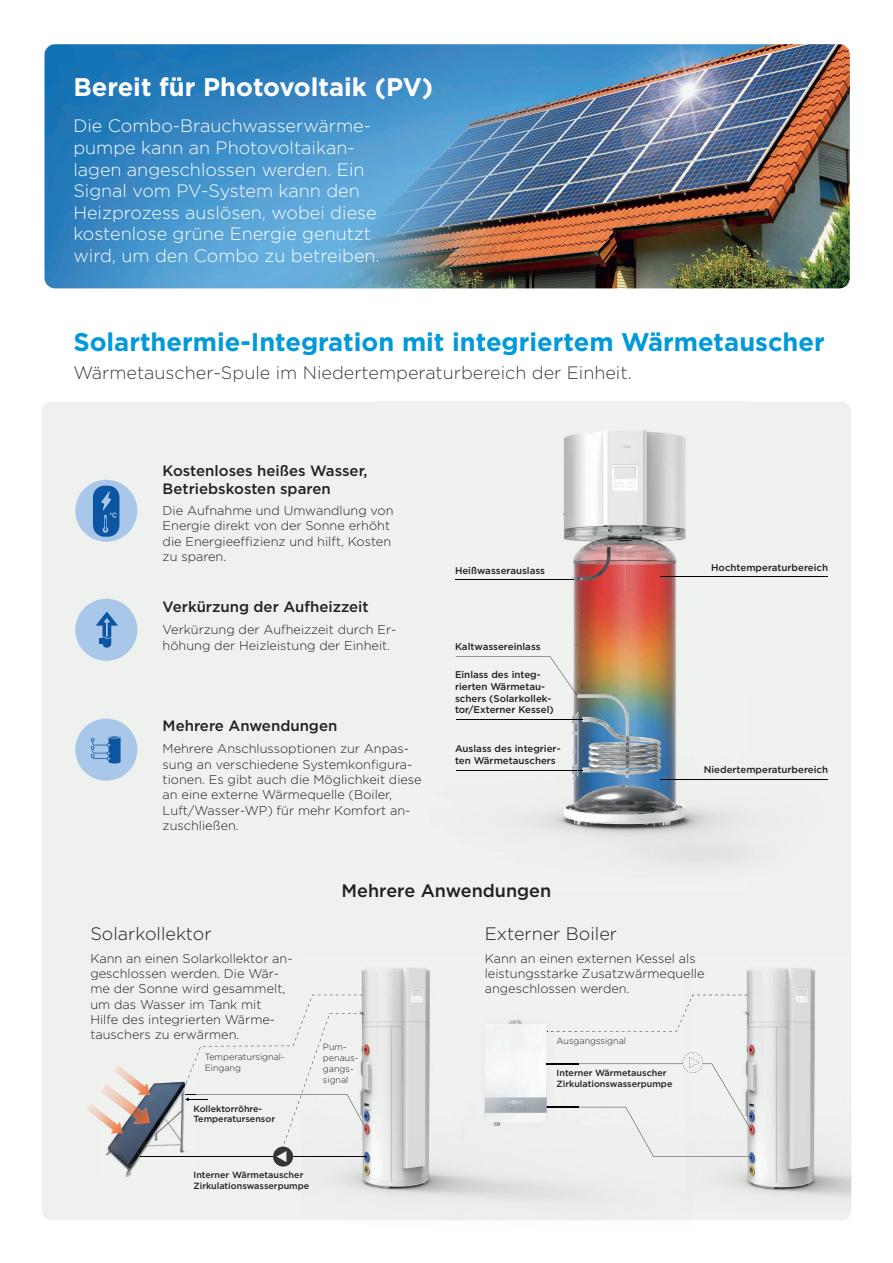
<style>
.page{position:relative;width:893px;height:1263px;background:#fff}
.page>*{position:absolute;margin:0;border:0;box-sizing:border-box;transform-origin:0 0}
.t1{font:700 25.5px "Gotham";color:#0099da}
.t2{font:700 25.5px "Gotham";color:#fff}
.t3{font:300 18px/21.6px "Gotham";color:#fff}
.t4{font:300 18px "Gotham";color:#3e3e3f}
.t5{font:300 18px "Gotham";color:#231f20}
.t6{font:500 18px "Gotham";color:#231f20}
.t7{font:500 15px/18px "Gotham";color:#231f20}
.t8{font:300 12.75px/15.3px "Gotham";color:#231f20}
.t9{font:500 9.75px/11.7px "Gotham";color:#231f20}
.t10{font:500 9px/10.8px "Gotham";color:#231f20}
.t11{font:300 9px/10.8px "Gotham";color:#231f20}
</style>
<div class="page">
<div style="left:42px;top:402px;width:809px;height:818px;background:#eff1ef;border-radius:10px"></div>
<img style="left:44px;top:44px;width:806px;height:244px">
<img style="left:312px;top:967px;width:275px;height:234px">
<img style="left:455px;top:402px;width:396px;height:460px">
<hr style="left:456px;top:579px;width:118px;height:1px;background:#030408">
<hr style="left:660px;top:576px;width:168px;height:1px;background:#030408">
<hr style="left:660px;top:779px;width:168px;height:1px;background:#030408">
<hr style="left:456px;top:719px;width:127px;height:1px;background:#030408">
<hr style="left:456px;top:770px;width:127px;height:1px;background:#030408">
<svg style="left:456px;top:656px;width:121px;height:39px"></svg>
<div style="left:75px;top:480px;width:62px;height:62px;background:#a9c8e9;border-radius:50%"></div>
<div style="left:93px;top:486px;width:26px;height:51px;background:#0c55a2;border-radius:11px"></div>
<svg style="left:101px;top:491px;width:16px;height:42px"></svg>
<div style="left:75px;top:719px;width:62px;height:62px;background:#a9c8e9;border-radius:50%"></div>
<svg style="left:91px;top:736px;width:30px;height:28px"></svg>
<div style="left:75px;top:599px;width:62px;height:62px;background:#a9c8e9;border-radius:50%"></div>
<svg style="left:96px;top:611px;width:22px;height:37px"></svg>
<svg style="left:273px;top:1146px;width:20px;height:21px"></svg>
<div style="left:273px;top:1146px;width:20px;height:20px;background:#353537;border-radius:50%"></div>
<img style="left:106px;top:1081px;width:78px;height:96px">
<img style="left:140px;top:1156px;width:44px;height:1px">
<img style="left:114px;top:1065px;width:23px;height:15px">
<img style="left:125px;top:1080px;width:25px;height:4px">
<img style="left:101px;top:1084px;width:49px;height:39px">
<img style="left:87px;top:1104px;width:11px;height:14px">
<img style="left:98px;top:1109px;width:24px;height:24px">
<img style="left:692px;top:967px;width:160px;height:231px">
<svg style="left:541px;top:1052px;width:211px;height:105px"></svg>
<img style="left:453px;top:999px;width:125px;height:157px">
<svg style="left:546px;top:995px;width:223px;height:37px"></svg>
<img style="left:541px;top:1064px;width:37px;height:1px">
<img style="left:542px;top:1107px;width:36px;height:1px">
<svg style="left:184px;top:995px;width:183px;height:167px"></svg>
<h1 class="t2" style="left:73px;top:70px;width:361px">Bereit für Photovoltaik (PV)</h1>
<h2 class="t3" style="left:73px;top:115px;width:308px">Die Combo-Brauchwasserwärme&shy;pumpe kann an Photovoltaikan&shy;lagen angeschlossen werden. Ein<br>Signal vom PV-System kann den<br>Heizprozess auslösen, wobei diese kostenlose grüne Energie genutzt wird, um den Combo zu betreiben.</h2>
<h1 class="t1" style="left:73px;top:325px;width:753px">Solarthermie-Integration mit integriertem Wärmetauscher</h1>
<h2 class="t4" style="left:73px;top:361px;width:560px">Wärmetauscher-Spule im Niedertemperaturbereich der Einheit.</h2>
<p class="t7" style="left:163px;top:461px;width:206px">Kostenloses heißes Wasser,<br>Betriebskosten sparen</p>
<p class="t8" style="left:163px;top:503px;width:232px">Die Aufnahme und Umwandlung von<br>Energie direkt von der Sonne erhöht die Energieeffizienz und hilft, Kosten zu sparen.</p>
<p class="t7" style="left:163px;top:597px;width:208px">Verkürzung der Aufheizzeit</p>
<p class="t8" style="left:163px;top:622px;width:235px">Verkürzung der Aufheizzeit durch Er&shy;höhung der Heizleistung der Einheit.</p>
<p class="t7" style="left:163px;top:716px;width:176px">Mehrere Anwendungen</p>
<p class="t8" style="left:163px;top:741px;width:261px">Mehrere Anschlussoptionen zur Anpas&shy;sung an verschiedene Systemkonfigura&shy;tionen. Es gibt auch die Möglichkeit diese an eine externe Wärmequelle (Boiler, Luft/Wasser-WP) für mehr Komfort an&shy;zuschließen.</p>
<p class="t9" style="left:455px;top:565px;width:92px">Heißwasserauslass</p>
<p class="t9" style="left:455px;top:641px;width:87px">Kaltwassereinlass</p>
<p class="t9" style="left:455px;top:669px;width:100px">Einlass des integ&shy;rierten Wärmetau&shy;schers (Solarkollek&shy;tor/Externer Kessel)</p>
<p class="t9" style="left:455px;top:742px;width:107px">Auslass des integrier&shy;ten Wärmetauschers</p>
<h2 class="t6" style="left:342px;top:879px;width:211px">Mehrere Anwendungen</h2>
<p class="t9" style="left:711px;top:561px;width:118px">Hochtemperaturbereich</p>
<p class="t9" style="left:704px;top:764px;width:126px">Niedertemperaturbereich</p>
<h2 class="t5" style="left:90px;top:923px;width:123px">Solarkollektor</h2>
<h2 class="t5" style="left:485px;top:923px;width:134px">Externer Boiler</h2>
<p class="t8" style="left:90px;top:950px;width:204px">Kann an einen Solarkollektor an&shy;geschlossen werden. Die Wär&shy;me der Sonne wird gesammelt, um das Wasser im Tank mit<br>Hilfe des integrierten Wärme&shy;tauschers zu erwärmen.</p>
<p class="t8" style="left:485px;top:950px;width:221px">Kann an einen externen Kessel als leistungsstarke Zusatzwärmequelle angeschlossen werden.</p>
<p class="t11" style="left:557px;top:1035px;width:71px">Ausgangssignal</p>
<p class="t11" style="left:205px;top:1051px;width:82px">Temperatursignal-<br>Eingang</p>
<p class="t11" style="left:323px;top:1041px;width:37px">Pum&shy;penaus&shy;gangs&shy;signal</p>
<p class="t10" style="left:557px;top:1067px;width:117px">Interner Wärmetauscher<br>Zirkulationswasserpumpe</p>
<p class="t10" style="left:193px;top:1103px;width:83px">Kollektorröhre-<br>Temperatursensor</p>
<p class="t10" style="left:193px;top:1169px;width:117px">Interner Wärmetauscher<br>Zirkulationswasserpumpe</p>
</div>
